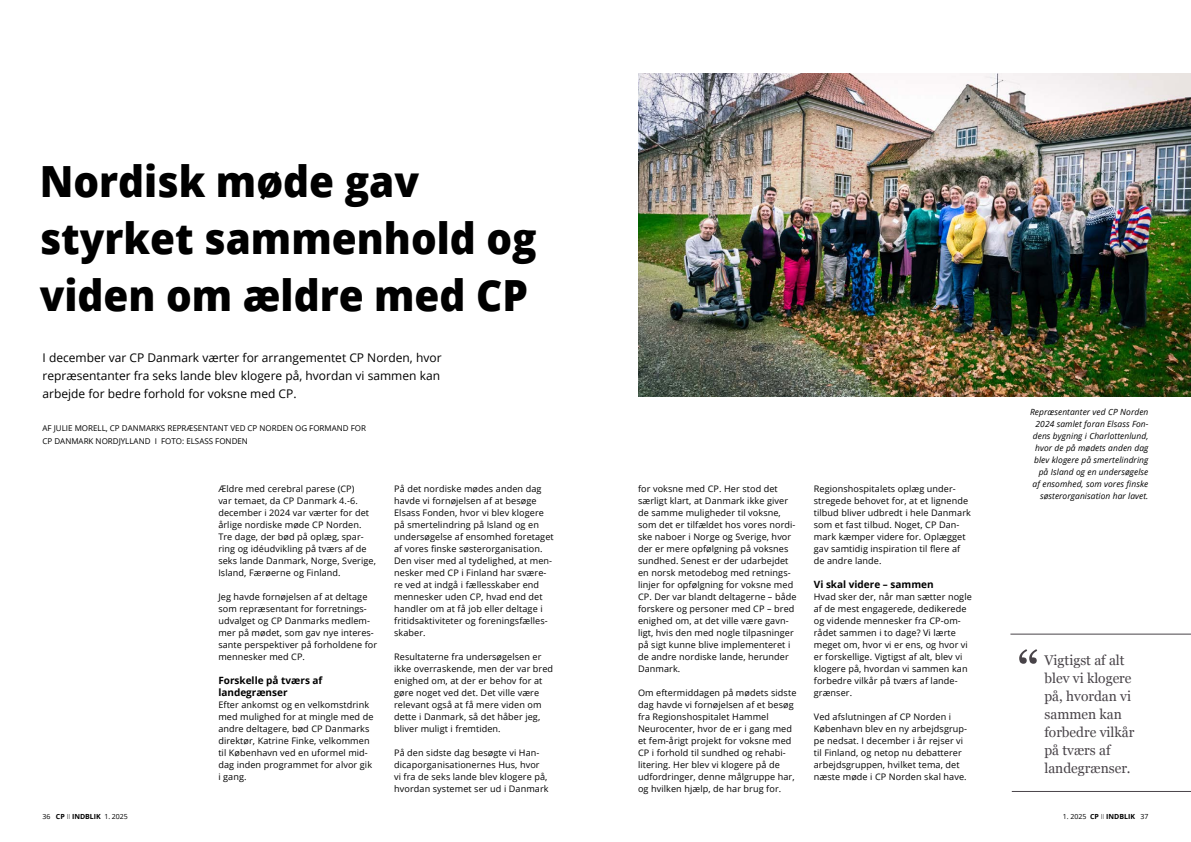
<style>
.page{position:relative;width:1191px;height:842px;background:#fff}
.page>*{position:absolute;margin:0;border:0;box-sizing:border-box;transform-origin:0 0}
.t1{font:55.4px "Georgia";color:#484348}
.t2{font:800 43px/57px "Open Sans";color:#000;scale:.94 1}
.t3{font:14px/18px "Georgia";color:#484348}
.t4{font:12px/18px "Open Sans";color:#000}
.t5{font:700 10px/12px "Open Sans";color:#000}
.t6{font:9px/12px "Open Sans";letter-spacing:.01em;color:#000}
.t7{font:italic 8.5px/12px "Open Sans";letter-spacing:.01em;color:#000;text-align:right}
.t8{font:8px/13px "Open Sans";color:#000}
.t9{font:700 7px "Open Sans";color:#000}
.s1{font-weight:400}
.s2{font-weight:300}
</style>
<div class="page">
<hr style="left:1010px;top:634px;width:181px;height:1px;background:#484348">
<hr style="left:1011px;top:791px;width:180px;height:1px;background:#484348">
<img style="left:638px;top:74px;width:553px;height:323px">
<h2 class="t2" style="left:40px;top:151px;width:530px">Nordisk møde gav styrket sammenhold og viden om ældre med CP</h2>
<h3 class="t4" style="left:43px;top:348px;width:400px">I december var CP Danmark værter for arrangementet CP Norden, hvor repræsentanter fra seks lande blev klogere på, hvordan vi sammen kan arbejde for bedre forhold for voksne med CP.</h3>
<p class="t8" style="left:43px;top:422px;width:325px">AF JULIE MORELL, CP DANMARKS REPRÆSENTANT VED CP NORDEN OG FORMAND FOR<br>CP DANMARK NORDJYLLAND I FOTO: ELSASS FONDEN</p>
<p class="t6" style="left:218px;top:483px;width:159px">Ældre med cerebral parese (CP)<br>var temaet, da CP Danmark 4.-6. december i 2024 var værter for det årlige nordiske møde CP Norden.<br>Tre dage, der bød på oplæg, spar&shy;ring og idéudvikling på tværs af de seks lande Danmark, Norge, Sverige,<br>Island, Færøerne og Finland.</p>
<p class="t6" style="left:218px;top:591px;width:160px">Jeg havde fornøjelsen af at deltage som repræsentant for forretnings&shy;udvalget og CP Danmarks medlem&shy;mer på mødet, som gav nye interes&shy;sante perspektiver på forholdene for mennesker med CP.</p>
<p class="t5" style="left:218px;top:674px;width:106px">Forskelle på tværs af landegrænser</p>
<p class="t6" style="left:218px;top:699px;width:157px">Efter ankomst og en velkomstdrink med mulighed for at mingle med de andre deltagere, bød CP Danmarks direktør, Katrine Finke, velkommen til København ved en uformel mid&shy;dag inden programmet for alvor gik i gang.</p>
<p class="t6" style="left:394px;top:483px;width:161px">På det nordiske mødes anden dag havde vi fornøjelsen af at besøge<br>Elsass Fonden, hvor vi blev klogere på smertelindring på Island og en undersøgelse af ensomhed foretaget af vores finske søsterorganisation.<br>Den viser med al tydelighed, at men&shy;nesker med CP i Finland har svære&shy;re ved at indgå i fællesskaber end mennesker uden CP, hvad end det handler om at få job eller deltage i fritidsaktiviteter og foreningsfælles&shy;skaber.</p>
<p class="t6" style="left:394px;top:651px;width:160px">Resultaterne fra undersøgelsen er ikke overraskende, men der var bred enighed om, at der er behov for at gøre noget ved det. Det ville være relevant også at få mere viden om dette i Danmark, så det håber jeg, bliver muligt i fremtiden.</p>
<p class="t6" style="left:394px;top:746px;width:156px">På den sidste dag besøgte vi Han&shy;dicaporganisationernes Hus, hvor vi fra de seks lande blev klogere på, hvordan systemet ser ud i Danmark</p>
<p class="t6" style="left:638px;top:483px;width:160px">for voksne med CP. Her stod det særligt klart, at Danmark ikke giver de samme muligheder til voksne, som det er tilfældet hos vores nordi&shy;ske naboer i Norge og Sverige, hvor der er mere opfølgning på voksnes sundhed. Senest er der udarbejdet en norsk metodebog med retnings&shy;linjer for opfølgning for voksne med<br>CP. Der var blandt deltagerne – både forskere og personer med CP – bred enighed om, at det ville være gavn&shy;ligt, hvis den med nogle tilpasninger på sigt kunne blive implementeret i de andre nordiske lande, herunder<br>Danmark.</p>
<p class="t6" style="left:638px;top:686px;width:160px">Om eftermiddagen på mødets sidste dag havde vi fornøjelsen af et besøg fra Regionshospitalet Hammel Neurocenter, hvor de er i gang med et fem-årigt projekt for voksne med CP i forhold til sundhed og rehabi&shy;litering. Her blev vi klogere på de udfordringer, denne målgruppe har, og hvilken hjælp, de har brug for.</p>
<p class="t6" style="left:814px;top:483px;width:159px">Regionshospitalets oplæg under&shy;stregede behovet for, at et lignende tilbud bliver udbredt i hele Danmark som et fast tilbud. Noget, CP Dan&shy;mark kæmper videre for. Oplægget gav samtidig inspiration til flere af de andre lande.</p>
<p class="t5" style="left:814px;top:578px;width:121px">Vi skal videre – sammen</p>
<p class="t6" style="left:814px;top:591px;width:159px">Hvad sker der, når man sætter nogle af de mest engagerede, dedikerede og vidende mennesker fra CP-om&shy;rådet sammen i to dage? Vi lærte meget om, hvor vi er ens, og hvor vi er forskellige. Vigtigst af alt, blev vi klogere på, hvordan vi sammen kan forbedre vilkår på tværs af lande&shy;grænser.</p>
<p class="t6" style="left:814px;top:711px;width:155px">Ved afslutningen af CP Norden i København blev en ny arbejdsgrup&shy;pe nedsat. I december i år rejser vi til Finland, og netop nu debatterer arbejdsgruppen, hvilket tema, det næste møde i CP Norden skal have.</p>
<p class="t7" style="left:1030px;top:405px;width:120px">Repræsentanter ved CP Norden<br>2024 samlet foran Elsass Fon&shy;dens bygning i Charlottenlund, hvor de på mødets anden dag blev klogere på smertelindring på Island og en undersøgelse af ensomhed, som vores finske søsterorganisation har lavet.</p>
<h1 class="t1" style="left:1017px;top:631px;width:24px">“</h1>
<h3 class="t3" style="left:1044px;top:651px;width:91px">Vigtigst af alt blev vi klogere på, hvordan vi sammen kan forbedre vilkår på tværs af landegrænser.</h3>
<p class="t9" style="left:43px;top:811px;width:87px"><span class="s1">36</span> CP <span class="s2">II</span> INDBLIK <span class="s1">1. 2025</span></p>
<p class="t9" style="left:1062px;top:811px;width:87px"><span class="s1">1. 2025</span> CP <span class="s2">II</span> INDBLIK <span class="s1">37</span></p>
</div>
